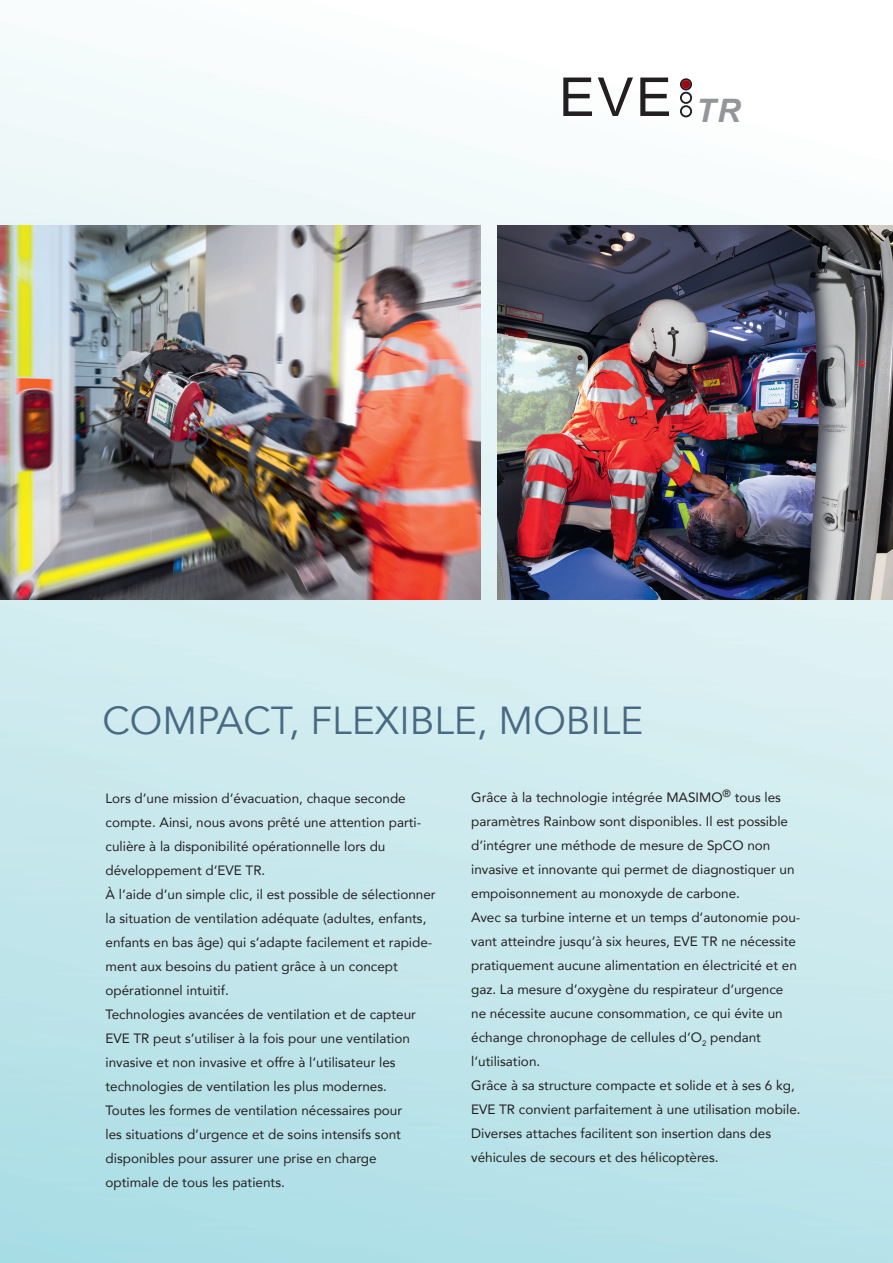
<style>
.page{position:relative;width:893px;height:1263px;background:#fff}
.page>*{position:absolute;margin:0;border:0;box-sizing:border-box;transform-origin:0 0}
.t1{font:53.7px "Arial";color:#231f20}
.Head_Avenir_28pt{font:39px "Avenir";color:#486983}
.t2{font:italic 700 32.4px "Arial";color:#939598}
.t3{font:13.5px/24px "Avenir";color:#231f20}
</style>
<div class="page">
<img style="left:0;top:22px;width:893px;height:1241px">
<img style="left:498px;top:225px;width:395px;height:375px">
<img style="left:0;top:225px;width:480px;height:375px">
<div style="left:680px;top:78px;width:12px;height:12px;border:2px solid #231f20;border-radius:50%"></div>
<div style="left:680px;top:92px;width:12px;height:12px;border:2px solid #231f20;border-radius:50%"></div>
<div style="left:680px;top:105px;width:12px;height:12px;border:2px solid #231f20;border-radius:50%"></div>
<div style="left:682px;top:80px;width:8px;height:9px;background:#9d070d;border-radius:50%"></div>
<p class="t1" style="left:559px;top:62px;width:114px">EVE</p>
<p class="t2" style="left:696px;top:90px;width:46px">TR</p>
<p class="Head_Avenir_28pt" style="left:102px;top:697px;width:542px">COMPACT, FLEXIBLE, MOBILE</p>
<p class="t3" style="left:106px;top:786px;width:317px">Lors d‘une mission d‘évacuation, chaque seconde compte. Ainsi, nous avons prêté une attention parti&shy;culière à la disponibilité opérationnelle lors du</p>
<p class="t3" style="left:106px;top:858px;width:161px">développement d‘EVE TR.</p>
<p class="t3" style="left:106px;top:882px;width:332px">À l‘aide d‘un simple clic, il est possible de sélectionner la situation de ventilation adéquate (adultes, enfants, enfants en bas âge) qui s‘adapte facilement et rapide-</p>
<p class="t3" style="left:106px;top:954px;width:294px">ment aux besoins du patient grâce à un concept</p>
<p class="t3" style="left:106px;top:978px;width:125px">opérationnel intuitif.</p>
<p class="t3" style="left:106px;top:1002px;width:312px">Technologies avancées de ventilation et de capteur</p>
<p class="t3" style="left:106px;top:1026px;width:306px">EVE TR peut s‘utiliser à la fois pour une ventilation</p>
<p class="t3" style="left:106px;top:1050px;width:292px">invasive et non invasive et offre à l‘utilisateur les</p>
<p class="t3" style="left:106px;top:1074px;width:283px">technologies de ventilation les plus modernes.</p>
<p class="t3" style="left:106px;top:1098px;width:298px">Toutes les formes de ventilation nécessaires pour</p>
<p class="t3" style="left:106px;top:1122px;width:297px">les situations d‘urgence et de soins intensifs sont</p>
<p class="t3" style="left:106px;top:1146px;width:273px">disponibles pour assurer une prise en charge</p>
<p class="t3" style="left:106px;top:1170px;width:181px">optimale de tous les patients.</p>
<p class="t3" style="left:471px;top:785px;width:325px">Grâce à la technologie intégrée MASIMO<sup>®</sup> tous les paramètres Rainbow sont disponibles. Il est possible d‘intégrer une méthode de mesure de SpCO non invasive et innovante qui permet de diagnostiquer un empoisonnement au monoxyde de carbone.</p>
<p class="t3" style="left:471px;top:905px;width:331px">Avec sa turbine interne et un temps d‘autonomie pou&shy;vant atteindre jusqu‘à six heures, EVE TR ne nécessite pratiquement aucune alimentation en électricité et en</p>
<p class="t3" style="left:471px;top:977px;width:314px">gaz. La mesure d‘oxygène du respirateur d‘urgence</p>
<p class="t3" style="left:471px;top:1001px;width:313px">ne nécessite aucune consommation, ce qui évite un échange chronophage de cellules d‘O<sub>2</sub> pendant</p>
<p class="t3" style="left:471px;top:1049px;width:71px">l‘utilisation.</p>
<p class="t3" style="left:471px;top:1073px;width:331px">Grâce à sa structure compacte et solide et à ses 6 kg,<br>EVE TR convient parfaitement à une utilisation mobile.</p>
<p class="t3" style="left:471px;top:1121px;width:301px">Diverses attaches facilitent son insertion dans des véhicules de secours et des hélicoptères.</p>
</div>
